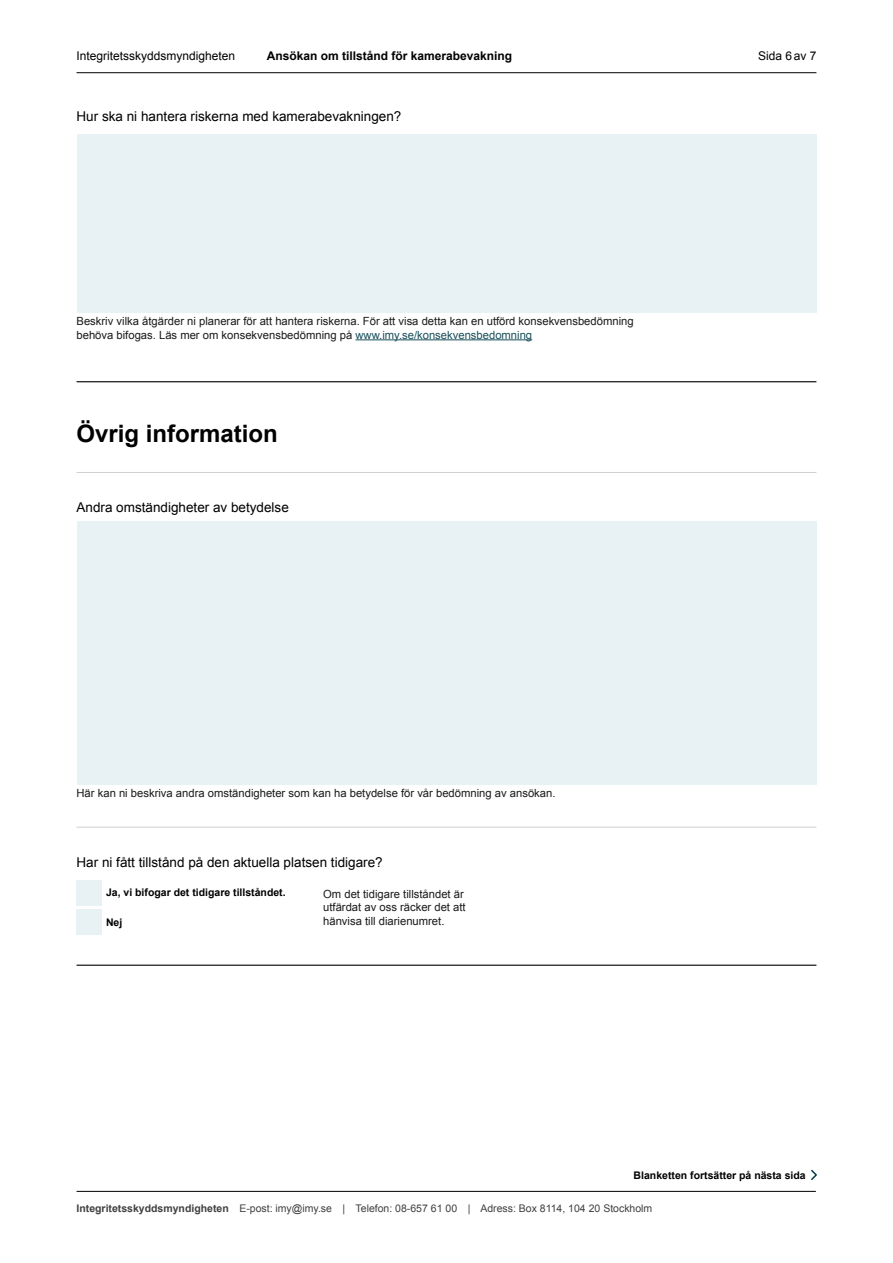
<style>
.page{position:relative;width:893px;height:1263px;background:#fff}
.page>*{position:absolute;margin:0;border:0;box-sizing:border-box;transform-origin:0 0}
.t1{font:700 24px "Arial";color:#000}
.t2{font:13.5px "Arial";color:#000}
.t3{font:12px "Arial";color:#000}
.t4{font:700 12px "Arial";color:#000}
.t5{font:11.25px/13.5px "Arial";color:#1a1a1a}
.t6{font:10.5px "Arial";color:#404040}
.t7{font:700 10.5px "Arial";color:#000}
.s1{color:#1a4f5b}
.s2{font-weight:700}
</style>
<div class="page">
<hr style="left:77px;top:1191px;width:739px;height:1px;background:#000">
<hr style="left:77px;top:72px;width:739px;height:1px;background:#000">
<hr style="left:355px;top:339px;width:177px;height:1px;background:#1a4f5b">
<div style="left:77px;top:134px;width:739px;height:179px;background:#e8f1f4"></div>
<hr style="left:77px;top:381px;width:739px;height:1px;background:#000">
<hr style="left:77px;top:965px;width:739px;height:1px;background:#000">
<div style="left:77px;top:521px;width:739px;height:263px;background:#e8f1f4"></div>
<hr style="left:77px;top:472px;width:739px;height:1px;background:#cecfcf">
<hr style="left:77px;top:827px;width:739px;height:1px;background:#cecfcf">
<div style="left:77px;top:909px;width:25px;height:26px;background:#e8f1f4"></div>
<div style="left:77px;top:880px;width:25px;height:25px;background:#e8f1f4"></div>
<svg style="left:811px;top:1169px;width:6px;height:11px"></svg>
<p class="t3" style="left:77px;top:48px;width:160px">Integritetsskyddsmyndigheten</p>
<p class="t4" style="left:267px;top:48px;width:247px">Ansökan om tillstånd för kamerabevakning</p>
<p class="t3" style="left:758px;top:48px;width:60px">Sida 6av 7</p>
<p class="t2" style="left:77px;top:108px;width:326px">Hur ska ni hantera riskerna med kamerabevakningen?</p>
<p class="t5" style="left:77px;top:315px;width:559px">Beskriv vilka åtgärder ni planerar för att hantera riskerna. För att visa detta kan en utförd konsekvensbedömning behöva bifogas. Läs mer om konsekvensbedömning på <span class="s1">www.imy.se/konsekvensbedomning</span></p>
<h1 class="t1" style="left:77px;top:418px;width:203px">Övrig information</h1>
<p class="t2" style="left:77px;top:499px;width:214px">Andra omständigheter av betydelse</p>
<p class="t5" style="left:77px;top:786px;width:480px">Här kan ni beskriva andra omständigheter som kan ha betydelse för vår bedömning av ansökan.</p>
<p class="t2" style="left:77px;top:853px;width:308px">Har ni fått tillstånd på den aktuella platsen tidigare?</p>
<p class="t7" style="left:106px;top:886px;width:181px">Ja, vi bifogar det tidigare tillståndet.</p>
<p class="t7" style="left:106px;top:915px;width:18px">Nej</p>
<p class="t5" style="left:323px;top:887px;width:144px">Om det tidigare tillståndet är utfärdat av oss räcker det att hänvisa till diarienumret.</p>
<p class="t7" style="left:634px;top:1168px;width:174px">Blanketten fortsätter på nästa sida</p>
<p class="t6" style="left:77px;top:1201px;width:577px"><span class="s2">Integritetsskyddsmyndigheten</span> E-post: imy@imy.se | Telefon: 08-657 61 00 | Adress: Box 8114, 104 20 Stockholm</p>
</div>
